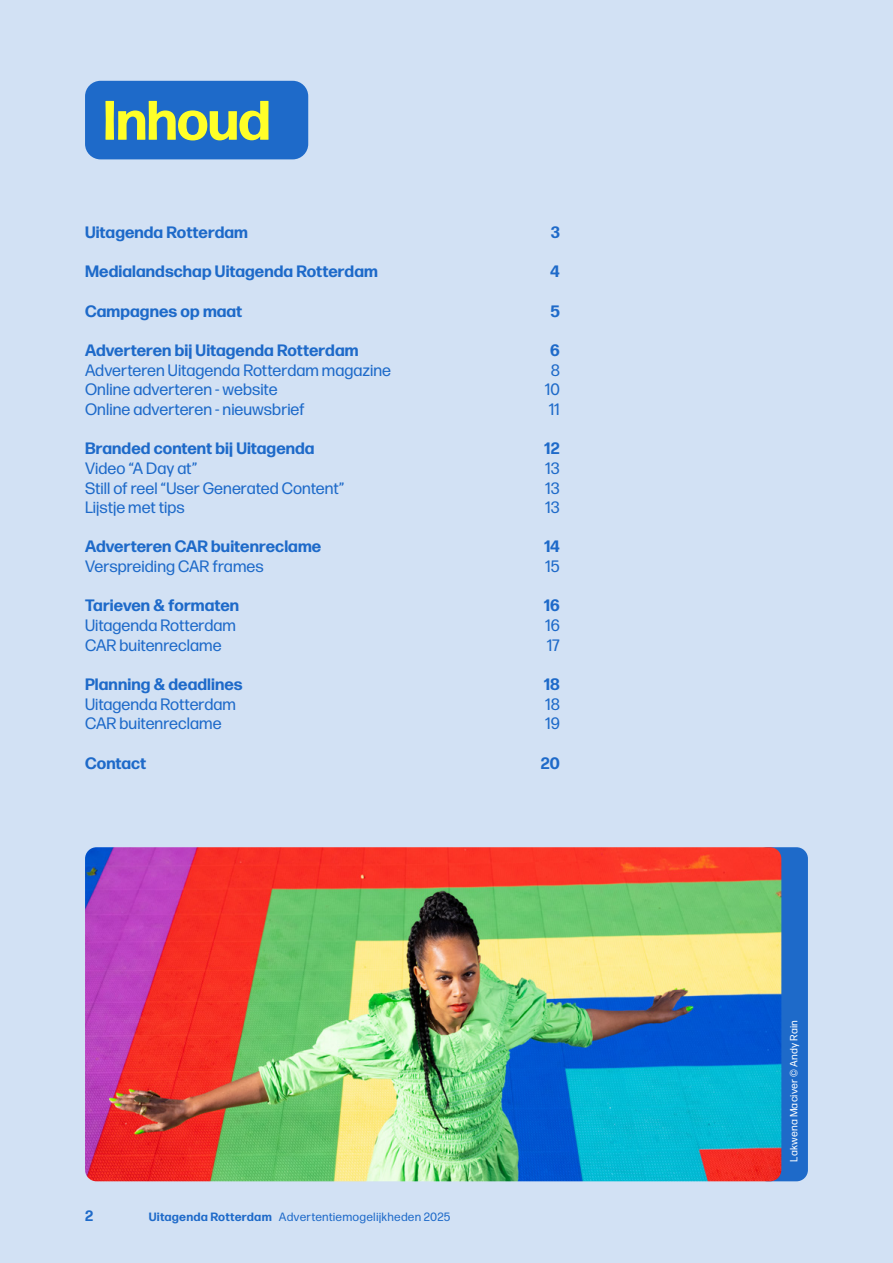
<style>
.page{position:relative;width:893px;height:1263px;background:#d2e1f4}
.page>*{position:absolute;margin:0;border:0;box-sizing:border-box;transform-origin:0 0}
.t1{font:700 55.5px "Forma DJR Display";letter-spacing:.01em;color:#ffff28}
.t2{font:16.5px "Forma DJR Text";letter-spacing:.005em;color:#1e6ac9}
.t3{font:700 16.5px "Forma DJR Text";letter-spacing:.005em;color:#1e6ac9}
.t4{font:700 15px "Forma DJR Text";color:#1e6ac9}
.t5{font:12px "Forma DJR Micro";letter-spacing:.015em;color:#1e6ac9}
.t6{font:10.5px "Forma DJR Micro";letter-spacing:.02em;color:#fff}
.s1{font-weight:700}
</style>
<div class="page">
<div style="left:85px;top:81px;width:223px;height:78px;background:#1e6ac9;border-radius:15px"></div>
<div style="left:756px;top:847px;width:52px;height:334px;background:#1e6ac9;border-radius:11px"></div>
<img style="left:85px;top:847px;width:696px;height:334px">
<h1 class="t1" style="left:104px;top:85px;width:168px">Inhoud</h1>
<p class="t3" style="left:85px;top:222px;width:164px">Uitagenda Rotterdam</p>
<p class="t3" style="left:551px;top:222px;width:11px">3</p>
<p class="t3" style="left:85px;top:261px;width:294px">Medialandschap Uitagenda Rotterdam</p>
<p class="t3" style="left:550px;top:261px;width:11px">4</p>
<p class="t3" style="left:85px;top:300px;width:159px">Campagnes op maat</p>
<p class="t3" style="left:550px;top:300px;width:11px">5</p>
<p class="t3" style="left:85px;top:339px;width:275px">Adverteren bij Uitagenda Rotterdam</p>
<p class="t3" style="left:550px;top:339px;width:11px">6</p>
<p class="t2" style="left:85px;top:360px;width:307px">Adverteren Uitagenda Rotterdam magazine</p>
<p class="t2" style="left:551px;top:360px;width:11px">8</p>
<p class="t2" style="left:85px;top:379px;width:194px">Online adverteren - website</p>
<p class="t2" style="left:545px;top:379px;width:17px">10</p>
<p class="t2" style="left:85px;top:399px;width:221px">Online adverteren - nieuwsbrief</p>
<p class="t2" style="left:549px;top:399px;width:13px">11</p>
<p class="t3" style="left:85px;top:438px;width:231px">Branded content bij Uitagenda</p>
<p class="t3" style="left:544px;top:438px;width:17px">12</p>
<p class="t2" style="left:85px;top:458px;width:114px">Video “A Day at”</p>
<p class="t2" style="left:545px;top:458px;width:16px">13</p>
<p class="t2" style="left:85px;top:478px;width:261px">Still of reel “User Generated Content”</p>
<p class="t2" style="left:545px;top:478px;width:16px">13</p>
<p class="t2" style="left:85px;top:497px;width:101px">Lijstje met tips</p>
<p class="t2" style="left:545px;top:497px;width:16px">13</p>
<p class="t3" style="left:85px;top:536px;width:238px">Adverteren CAR buitenreclame</p>
<p class="t3" style="left:544px;top:536px;width:17px">14</p>
<p class="t2" style="left:85px;top:556px;width:180px">Verspreiding CAR frames</p>
<p class="t2" style="left:545px;top:556px;width:16px">15</p>
<p class="t3" style="left:85px;top:595px;width:156px">Tarieven &amp; formaten</p>
<p class="t3" style="left:544px;top:595px;width:18px">16</p>
<p class="t2" style="left:85px;top:615px;width:152px">Uitagenda Rotterdam</p>
<p class="t2" style="left:545px;top:615px;width:16px">16</p>
<p class="t2" style="left:85px;top:635px;width:138px">CAR buitenreclame</p>
<p class="t2" style="left:547px;top:635px;width:15px">17</p>
<p class="t3" style="left:85px;top:674px;width:159px">Planning &amp; deadlines</p>
<p class="t3" style="left:544px;top:674px;width:18px">18</p>
<p class="t2" style="left:85px;top:694px;width:152px">Uitagenda Rotterdam</p>
<p class="t2" style="left:545px;top:694px;width:16px">18</p>
<p class="t2" style="left:85px;top:713px;width:138px">CAR buitenreclame</p>
<p class="t2" style="left:545px;top:713px;width:16px">19</p>
<p class="t3" style="left:85px;top:752px;width:63px">Contact</p>
<p class="t3" style="left:541px;top:752px;width:21px">20</p>
<p class="t4" style="left:85px;top:1206px;width:10px">2</p>
<p class="t5" style="left:149px;top:1209px;width:303px"><span class="s1">Uitagenda Rotterdam</span> Advertentiemogelijkheden 2025</p>
<p class="t6" style="left:787px;top:1162px;width:143px;rotate:-90deg">Lakwena Maciver © Andy Rain</p>
</div>
